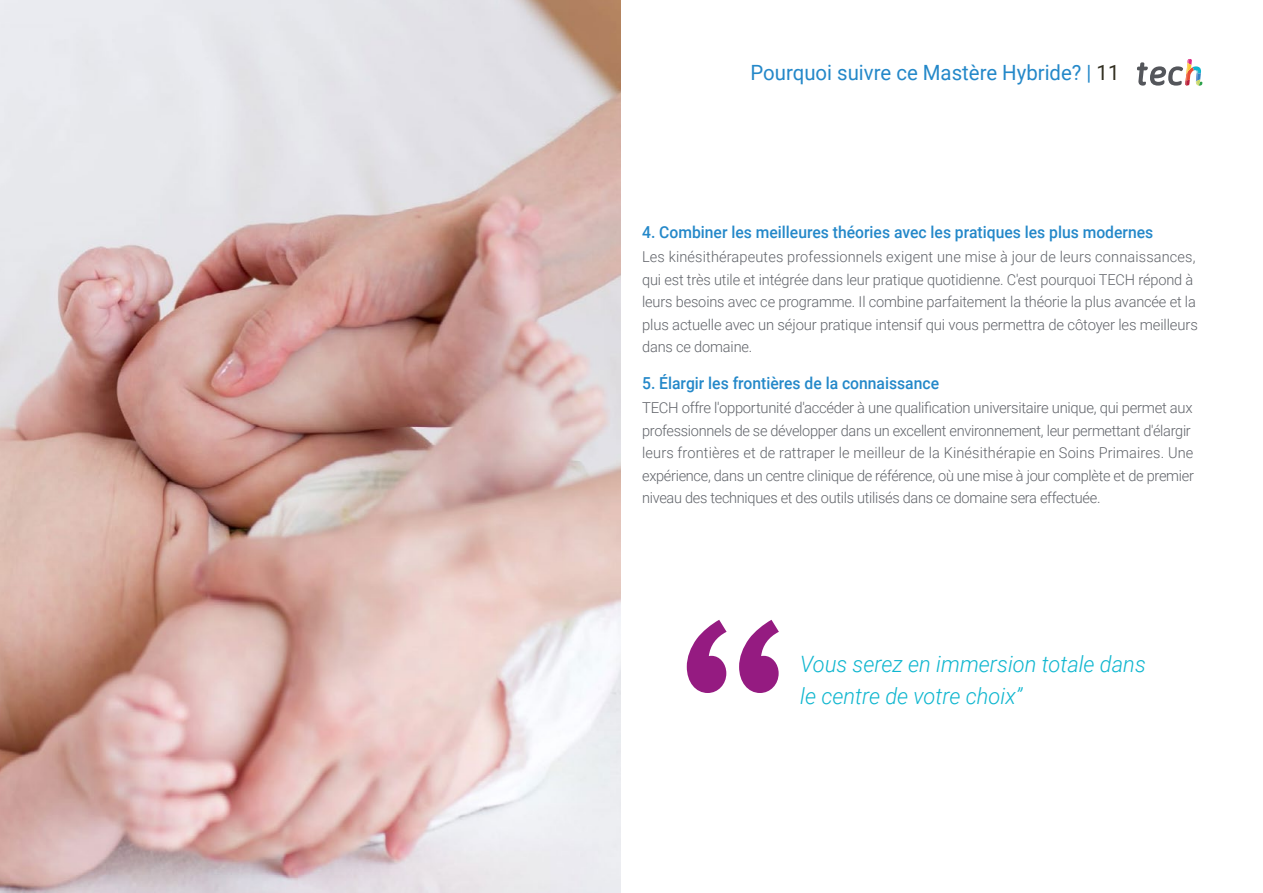
<style>
.page{position:relative;width:1263px;height:893px;background:#fff}
.page>*{position:absolute;margin:0;border:0;box-sizing:border-box;transform-origin:0 0}
.t1{font:italic 300 22.5px/31.5px "Roboto";color:#0fb6cf}
.t2{font:21px "Roboto";color:#2488c9}
.t3{font:500 16.5px "Roboto";color:#2488c9;scale:.95 1}
.t4{font:300 15px/22.5px "Roboto";letter-spacing:-.01em;color:#61646a}
.s1{color:#312e20}
</style>
<div class="page">
<svg style="left:1137px;top:59px;width:65px;height:27px"></svg>
<img style="left:0;top:0;width:621px;height:893px">
<svg style="left:687px;top:620px;width:92px;height:73px"></svg>
<h2 class="t2" style="left:750px;top:57px;width:370px">Pourquoi suivre ce Mastère Hybride? | <span class="s1">11</span></h2>
<p class="t3" style="left:642px;top:220px;width:540px">4. Combiner les meilleures théories avec les pratiques les plus modernes</p>
<p class="t4" style="left:642px;top:245px;width:557px">Les kinésithérapeutes professionnels exigent une mise à jour de leurs connaissances, qui est très utile et intégrée dans leur pratique quotidienne. C'est pourquoi TECH répond à leurs besoins avec ce programme. Il combine parfaitement la théorie la plus avancée et la plus actuelle avec un séjour pratique intensif qui vous permettra de côtoyer les meilleurs dans ce domaine.</p>
<p class="t3" style="left:642px;top:371px;width:314px">5. Élargir les frontières de la connaissance</p>
<p class="t4" style="left:642px;top:396px;width:553px">TECH offre l'opportunité d'accéder à une qualification universitaire unique, qui permet aux professionnels de se développer dans un excellent environnement, leur permettant d'élargir leurs frontières et de rattraper le meilleur de la Kinésithérapie en Soins Primaires. Une expérience, dans un centre clinique de référence, où une mise à jour complète et de premier niveau des techniques et des outils utilisés dans ce domaine sera effectuée.</p>
<h1 class="t1" style="left:800px;top:648px;width:347px">Vous serez en immersion totale dans le centre de votre choix”</h1>
</div>
